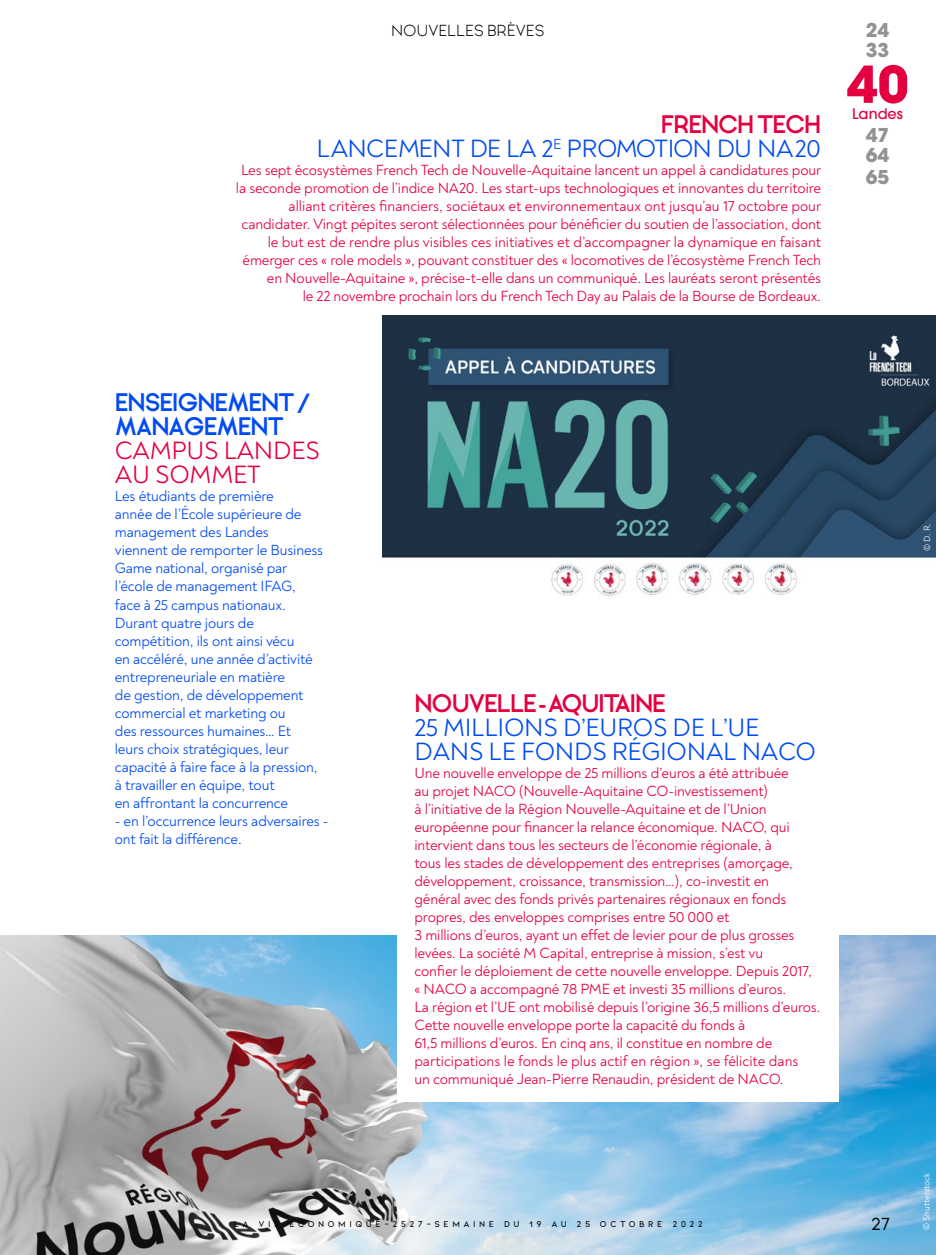
<style>
.page{position:relative;width:936px;height:1255px;background:#fff}
.page>*{position:absolute;margin:0;border:0;box-sizing:border-box;transform-origin:0 0}
.t1{font:700 50.4px "ITC Avant Garde Pro";color:#e40040}
.t2{font:25.5px/24px "Noah";letter-spacing:-.01em;color:#024bf2}
.t3{font:25.5px/24px "Noah";letter-spacing:-.01em;color:#e40040}
.t4{font:300 25.5px "Ginora Sans";color:#000}
.t5{font:700 24px "Ginora Sans";letter-spacing:-.04em;color:#e40040}
.t6{font:700 24px/24px "Ginora Sans";letter-spacing:-.04em;color:#024bf2}
.t7{font:700 18.9px/20.4px "ITC Avant Garde Pro";color:#929292}
.t8{font:300 16.5px "Ginora Sans";letter-spacing:.02em;color:#000}
.t9{font:15px/18px "Noah";letter-spacing:-.01em;color:#e40040;text-align:right}
.t10{font:15px/18px "Noah";letter-spacing:-.01em;color:#024bf2}
.t11{font:500 14.4px "ITC Avant Garde Pro";color:#e40040}
.t12{font:600 9px "Kiona";letter-spacing:.39em;color:#000}
.t13{font:9px "Noah";color:#fff}
</style>
<div class="page">
<img style="left:382px;top:316px;width:553px;height:281px">
<img style="left:0;top:935px;width:935px;height:319px">
<div style="left:397px;top:815px;width:441px;height:286px;background:#fff"></div>
<p class="t8" style="left:391px;top:21px;width:154px">NOUVELLES BRÈVES</p>
<h3 class="t5" style="left:661px;top:112px;width:162px">FRENCH TECH</h3>
<h2 class="t2" style="left:316px;top:137px;width:506px">LANCEMENT DE LA 2<sup>E</sup> PROMOTION DU NA20</h2>
<p class="t9" style="left:236px;top:161px;width:587px">Les sept écosystèmes French Tech de Nouvelle-Aquitaine lancent un appel à candidatures pour la seconde promotion de l’indice NA20. Les start-ups technologiques et innovantes du territoire alliant critères financiers, sociétaux et environnementaux ont jusqu’au 17 octobre pour candidater. Vingt pépites seront sélectionnées pour bénéficier du soutien de l’association, dont le but est de rendre plus visibles ces initiatives et d’accompagner la dynamique en faisant émerger ces « role models », pouvant constituer des « locomotives de l’écosystème French Tech en Nouvelle-Aquitaine », précise-t-elle dans un communiqué. Les lauréats seront présentés<br>le 22 novembre prochain lors du French Tech Day au Palais de la Bourse de Bordeaux.</p>
<p class="t7" style="left:865px;top:19px;width:25px">24</p>
<p class="t7" style="left:865px;top:39px;width:25px">33</p>
<h1 class="t1" style="left:846px;top:51px;width:64px">40</h1>
<p class="t11" style="left:852px;top:104px;width:52px">Landes</p>
<p class="t7" style="left:865px;top:124px;width:25px">47<br>64</p>
<p class="t7" style="left:865px;top:166px;width:25px">65</p>
<h3 class="t6" style="left:115px;top:391px;width:197px">ENSEIGNEMENT /<br>MANAGEMENT</h3>
<h2 class="t3" style="left:115px;top:439px;width:206px">CAMPUS LANDES<br>AU SOMMET</h2>
<p class="t10" style="left:115px;top:487px;width:210px">Les étudiants de première<br>année de l’École supérieure de management des Landes viennent de remporter le Business<br>Game national, organisé par l’école de management IFAG, face à 25 campus nationaux.<br>Durant quatre jours de compétition, ils ont ainsi vécu<br>en accéléré, une année d’activité entrepreneuriale en matière<br>de gestion, de développement commercial et marketing ou<br>des ressources humaines… Et leurs choix stratégiques, leur capacité à faire face à la pression, à travailler en équipe, tout<br>en affrontant la concurrence</p>
<p class="t10" style="left:115px;top:811px;width:215px">- en l’occurrence leurs adversaires - ont fait la différence.</p>
<h3 class="t5" style="left:414px;top:690px;width:253px">NOUVELLE-AQUITAINE</h3>
<h2 class="t2" style="left:414px;top:715px;width:403px">25 MILLIONS D’EUROS DE L’UE<br>DANS LE FONDS RÉGIONAL NACO</h2>
<p class="t9" style="left:414px;top:764px;width:407px;text-align:left">Une nouvelle enveloppe de 25 millions d’euros a été attribuée<br>au projet NACO (Nouvelle-Aquitaine CO-investissement)<br>à l’initiative de la Région Nouvelle-Aquitaine et de l’Union européenne pour financer la relance économique. NACO, qui intervient dans tous les secteurs de l’économie régionale, à<br>tous les stades de développement des entreprises (amorçage, développement, croissance, transmission…), co-investit en<br>général avec des fonds privés partenaires régionaux en fonds propres, des enveloppes comprises entre 50 000 et<br>3 millions d’euros, ayant un effet de levier pour de plus grosses levées. La société M Capital, entreprise à mission, s’est vu<br>confier le déploiement de cette nouvelle enveloppe. Depuis 2017, « NACO a accompagné 78 PME et investi 35 millions d’euros.<br>La région et l’UE ont mobilisé depuis l’origine 36,5 millions d’euros.<br>Cette nouvelle enveloppe porte la capacité du fonds à<br>61,5 millions d’euros. En cinq ans, il constitue en nombre de participations le fonds le plus actif en région », se félicite dans<br>un communiqué Jean-Pierre Renaudin, président de NACO.</p>
<p class="t13" style="left:921px;top:550px;width:29px;rotate:-90deg">© D. R.</p>
<p class="t12" style="left:234px;top:1219px;width:470px">LA VIE ÉCONOMIQUE-2527-SEMAINE DU 19 AU 25 OCTOBRE 2022</p>
<h2 class="t4" style="left:870px;top:1208px;width:21px">27</h2>
<p class="t13" style="left:920px;top:1229px;width:59px;rotate:-90deg">© Shutterstock</p>
</div>
